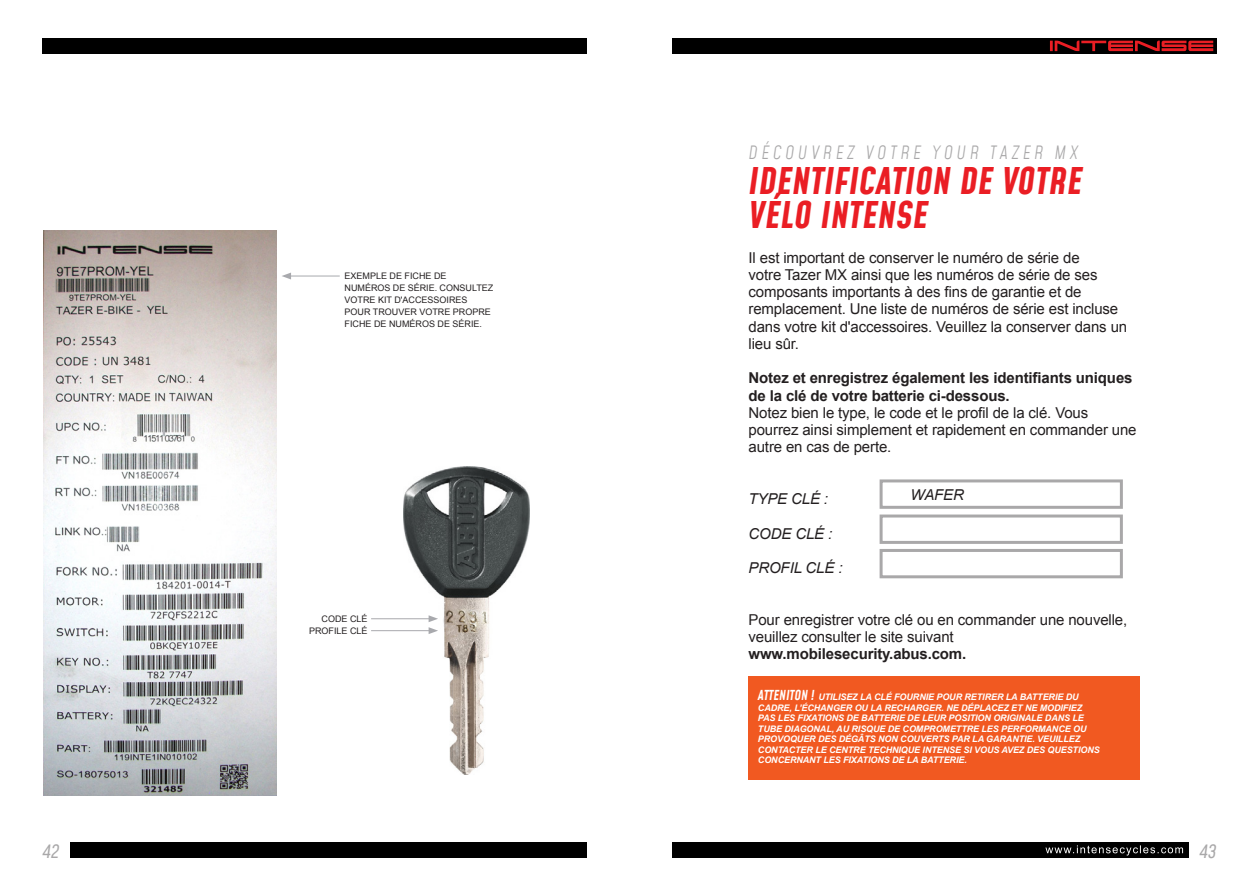
<style>
.page{position:relative;width:1259px;height:893px;background:#fff}
.page>*{position:absolute;margin:0;border:0;box-sizing:border-box;transform-origin:0 0}
.t1{font:italic 700 36px/34.5px "Mohave";color:#ea1e24}
.t2{font:italic 300 18px "Mohave";letter-spacing:.2em;color:#a9a8a9}
.t3{font:italic 18px "Mohave";color:#a9a8a9}
.t4{font:15px/17.2px "Arial";letter-spacing:-.01em;color:#231f20}
.t5{font:700 15px/17.2px "Arial";letter-spacing:-.01em;color:#231f20}
.t6{font:italic 15px "Arial";letter-spacing:-.01em;color:#231f20}
.t7{font:italic 700 9px/10.5px "Arial";letter-spacing:-.01em;color:#fff}
.t8{font:9px/12px "Arial";color:#231f20}
.s1{font-family:"Mohave";font-weight:500;font-size:13.5px}
</style>
<div class="page">
<div style="left:672px;top:843px;width:516px;height:15px;background:#000"></div>
<svg style="left:1045px;top:845px;width:138px;height:10px"></svg>
<div style="left:672px;top:38px;width:544px;height:15px;background:#000"></div>
<svg style="left:1050px;top:41px;width:163px;height:10px"></svg>
<div style="left:879px;top:479px;width:244px;height:30px;border:3px solid #a9a8a9"></div>
<div style="left:879px;top:514px;width:244px;height:30px;border:3px solid #a9a8a9"></div>
<div style="left:879px;top:549px;width:244px;height:29px;border:3px solid #a9a8a9"></div>
<div style="left:748px;top:677px;width:392px;height:103px;background:#f15921"></div>
<div style="left:70px;top:843px;width:517px;height:15px;background:#000"></div>
<div style="left:43px;top:38px;width:544px;height:15px;background:#000"></div>
<img style="left:403px;top:466px;width:126px;height:309px">
<img style="left:43px;top:230px;width:234px;height:565px">
<hr style="left:371px;top:618px;width:60px;height:1px;background:#a8a9ad">
<hr style="left:289px;top:276px;width:51px;height:1px;background:#a8a9ad">
<svg style="left:282px;top:273px;width:9px;height:6px"></svg>
<hr style="left:371px;top:630px;width:60px;height:1px;background:#a8a9ad">
<svg style="left:428px;top:615px;width:10px;height:19px"></svg>
<p class="t8" style="left:344px;top:270px;width:150px">EXEMPLE DE FICHE DE<br>NUMÉROS DE SÉRIE. CONSULTEZ<br>VOTRE KIT D'ACCESSOIRES<br>POUR TROUVER VOTRE PROPRE<br>FICHE DE NUMÉROS DE SÉRIE.</p>
<p class="t8" style="left:321px;top:613px;width:48px">CODE CLÉ</p>
<p class="t8" style="left:309px;top:625px;width:60px">PROFILE CLÉ</p>
<p class="t2" style="left:748px;top:141px;width:331px">DÉCOUVREZ VOTRE YOUR TAZER MX</p>
<h1 class="t1" style="left:748px;top:163px;width:335px">IDENTIFICATION DE VOTRE<br>VÉLO INTENSE</h1>
<p class="t4" style="left:748px;top:249px;width:380px">Il est important de conserver le numéro de série de<br>votre Tazer MX ainsi que les numéros de série de ses composants importants à des fins de garantie et de remplacement. Une liste de numéros de série est incluse dans votre kit d'accessoires. Veuillez la conserver dans un lieu sûr.</p>
<p class="t5" style="left:748px;top:370px;width:385px">Notez et enregistrez également les identifiants uniques de la clé de votre batterie ci-dessous.</p>
<p class="t4" style="left:748px;top:404px;width:389px">Notez bien le type, le code et le profil de la clé. Vous pourrez ainsi simplement et rapidement en commander une autre en cas de perte.</p>
<p class="t6" style="left:748px;top:489px;width:81px">TYPE CLÉ :</p>
<p class="t6" style="left:910px;top:485px;width:55px">WAFER</p>
<p class="t6" style="left:748px;top:524px;width:85px">CODE CLÉ :</p>
<p class="t6" style="left:748px;top:558px;width:95px">PROFIL CLÉ :</p>
<p class="t4" style="left:748px;top:611px;width:380px">Pour enregistrer votre clé ou en commander une nouvelle, veuillez consulter le site suivant</p>
<p class="t5" style="left:748px;top:646px;width:219px">www.mobilesecurity.abus.com.</p>
<p class="t7" style="left:758px;top:692px;width:343px"><span class="s1">ATTENITON !</span> UTILISEZ LA CLÉ FOURNIE POUR RETIRER LA BATTERIE DU CADRE, L’ÉCHANGER OU LA RECHARGER. NE DÉPLACEZ ET NE MODIFIEZ PAS LES FIXATIONS DE BATTERIE DE LEUR POSITION ORIGINALE DANS LE TUBE DIAGONAL, AU RISQUE DE COMPROMETTRE LES PERFORMANCE OU PROVOQUER DES DÉGÂTS NON COUVERTS PAR LA GARANTIE. VEUILLEZ CONTACTER LE CENTRE TECHNIQUE INTENSE SI VOUS AVEZ DES QUESTIONS CONCERNANT LES FIXATIONS DE LA BATTERIE.</p>
<p class="t3" style="left:43px;top:840px;width:18px">42</p>
<p class="t3" style="left:1199px;top:840px;width:18px">43</p>
</div>
